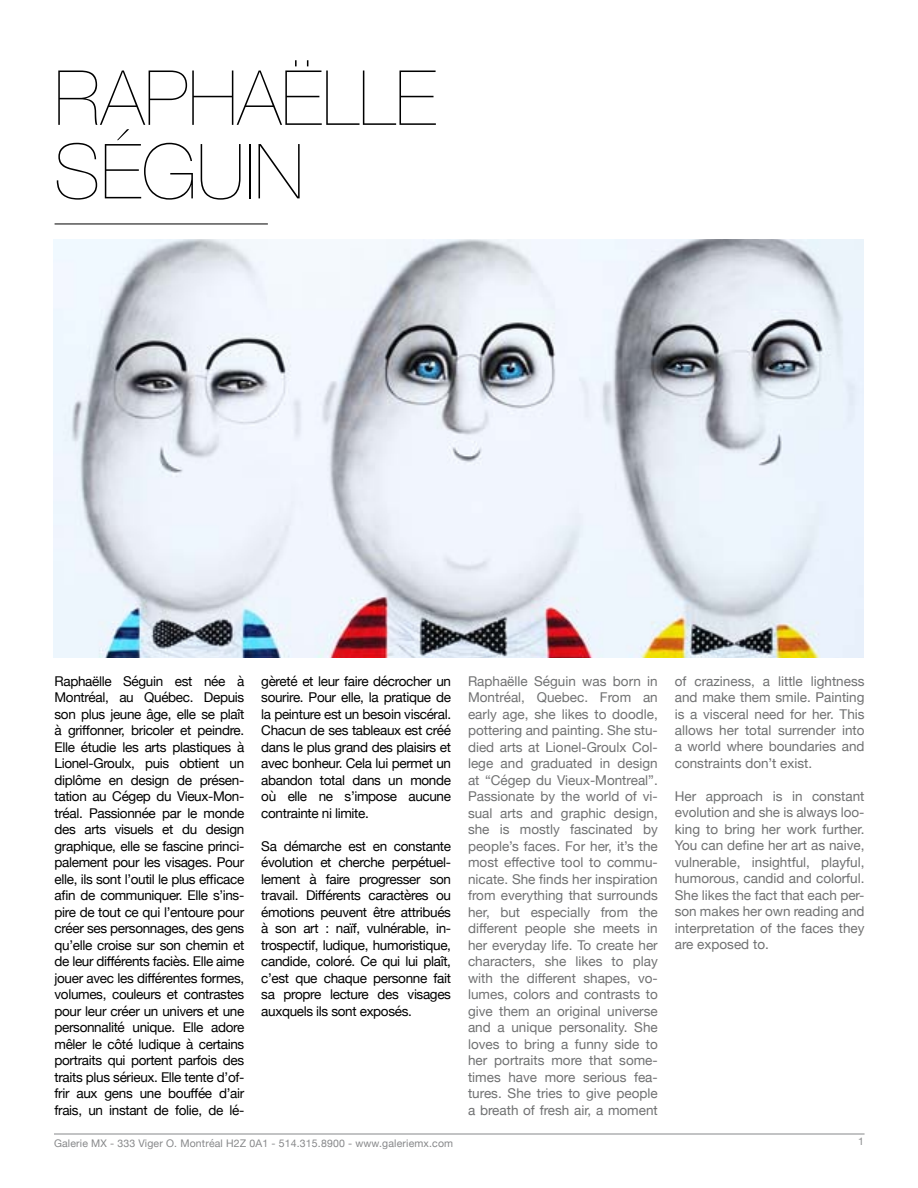
<style>
.page{position:relative;width:918px;height:1188px;background:#fff}
.page>*{position:absolute;margin:0;border:0;box-sizing:border-box;transform-origin:0 0}
.t1{font:200 76.2px/73.5px "Helvetica Neue";color:#000}
.t2{font:13.5px/16.5px "Helvetica Neue";letter-spacing:-.025em;color:#000;text-align:justify}
.t3{font:13.5px/16.5px "Helvetica Neue";color:#707172;text-align:justify}
.t4{font:10.5px "Helvetica Neue";letter-spacing:.015em;color:#87888a}
</style>
<div class="page">
<hr style="left:54px;top:1134px;width:811px;height:1px;background:#87888a">
<hr style="left:55px;top:224px;width:213px;height:1px;background:#000">
<img style="left:53px;top:239px;width:811px;height:418px">
<h1 class="t1" style="left:54px;top:58px;width:384px">RAPHAËLLE<br>SÉGUIN</h1>
<p class="t2" style="left:55px;top:673px;width:191px">Raphaëlle Séguin est née à Montréal, au Québec. Depuis son plus jeune âge, elle se plaît à griffonner, bricoler et peindre.<br>Elle étudie les arts plastiques à Lionel-Groulx, puis obtient un diplôme en design de présen&shy;tation au Cégep du Vieux-Mon&shy;tréal. Passionnée par le monde des arts visuels et du design graphique, elle se fascine princi&shy;palement pour les visages. Pour elle, ils sont l’outil le plus efficace afin de communiquer. Elle s’ins&shy;pire de tout ce qui l’entoure pour créer ses personnages, des gens qu’elle croise sur son chemin et de leur différents faciès. Elle aime jouer avec les différentes formes, volumes, couleurs et contrastes pour leur créer un univers et une personnalité unique. Elle adore mêler le côté ludique à certains portraits qui portent parfois des traits plus sérieux. Elle tente d’of&shy;frir aux gens une bouffée d’air frais, un instant de folie, de lé-</p>
<p class="t2" style="left:261px;top:673px;width:191px">gèreté et leur faire décrocher un sourire. Pour elle, la pratique de la peinture est un besoin viscéral.<br>Chacun de ses tableaux est créé dans le plus grand des plaisirs et avec bonheur. Cela lui permet un abandon total dans un monde où elle ne s’impose aucune contrainte ni limite.</p>
<p class="t2" style="left:261px;top:838px;width:191px">Sa démarche est en constante évolution et cherche perpétuel&shy;lement à faire progresser son travail. Différents caractères ou émotions peuvent être attribués à son art : naïf, vulnérable, in&shy;trospectif, ludique, humoristique, candide, coloré. Ce qui lui plaît, c’est que chaque personne fait sa propre lecture des visages auxquels ils sont exposés.</p>
<p class="t3" style="left:468px;top:673px;width:191px">Raphaëlle Séguin was born in Montréal, Quebec. From an early age, she likes to doodle, pottering and painting. She stu&shy;died arts at Lionel-Groulx Col&shy;lege and graduated in design at “Cégep du Vieux-Montreal”.<br>Passionate by the world of vi&shy;sual arts and graphic design, she is mostly fascinated by people’s faces. For her, it’s the most effective tool to commu&shy;nicate. She finds her inspiration from everything that surrounds her, but especially from the different people she meets in her everyday life. To create her characters, she likes to play with the different shapes, vo&shy;lumes, colors and contrasts to give them an original universe and a unique personality. She loves to bring a funny side to her portraits more that some&shy;times have more serious fea&shy;tures. She tries to give people a breath of fresh air, a moment</p>
<p class="t3" style="left:675px;top:673px;width:191px">of craziness, a little lightness and make them smile. Painting is a visceral need for her. This allows her total surrender into a world where boundaries and constraints don’t exist.</p>
<p class="t3" style="left:675px;top:789px;width:191px">Her approach is in constant evolution and she is always loo&shy;king to bring her work further.<br>You can define her art as naive, vulnerable, insightful, playful, humorous, candid and colorful.<br>She likes the fact that each per&shy;son makes her own reading and interpretation of the faces they are exposed to.</p>
<p class="t4" style="left:54px;top:1136px;width:401px">Galerie mx - 333 Viger O. Montréal H2Z 0A1 - 514.315.8900 - www.galeriemx.com</p>
<p class="t4" style="left:858px;top:1134px;width:7px">1</p>
</div>
